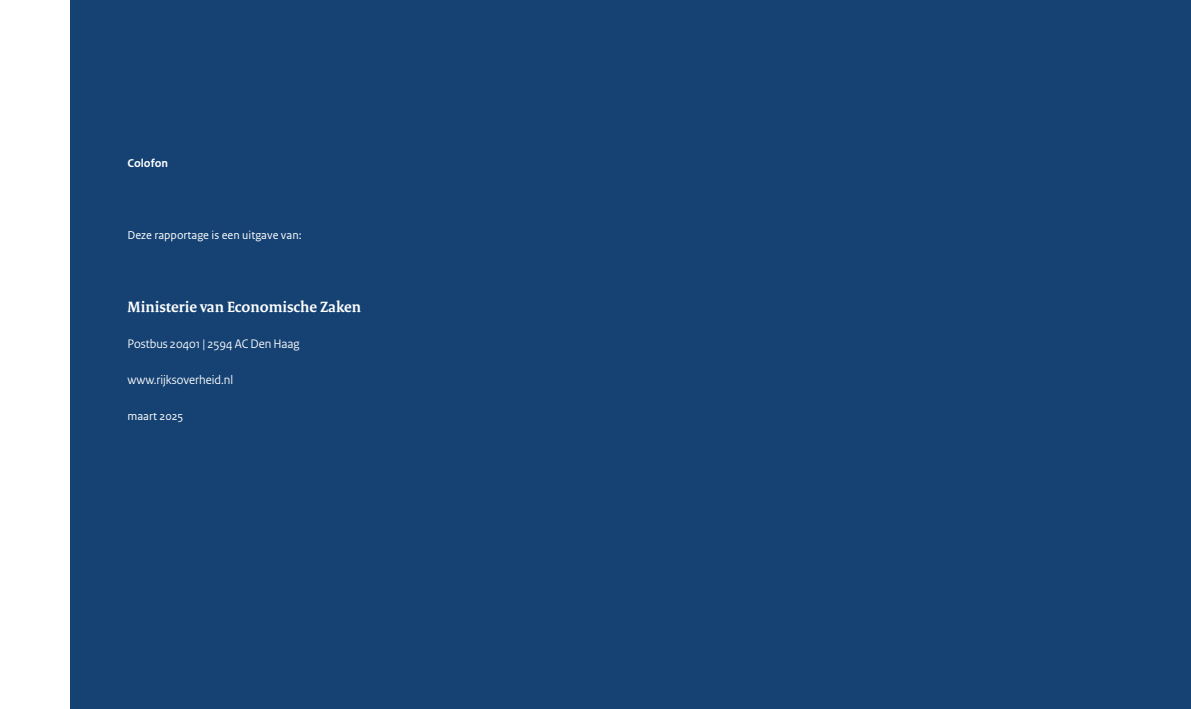
<style>
.page{position:relative;width:1191px;height:709px;background:#fff}
.page>*{position:absolute;margin:0;border:0;box-sizing:border-box;transform-origin:0 0}
.t1{font:700 16px "Rijksoverheid Serif";color:#fff}
.P_Broodtekst_wit{font:13px "Rijksoverheid Sans Heading";color:#fff}
.P_Broodtekst{font:12px "Rijksoverheid Sans Text";color:#fff}
.Colofon{font:700 12px "Rijksoverheid Sans Text";color:#fff}
</style>
<div class="page">
<div style="left:71px;top:0;width:1120px;height:709px;background:#154273"></div>
<p class="Colofon" style="left:128px;top:157px;width:42px">Colofon</p>
<p class="P_Broodtekst" style="left:128px;top:229px;width:176px">Deze rapportage is een uitgave van:</p>
<p class="t1" style="left:128px;top:297px;width:235px">Ministerie van Economische Zaken</p>
<p class="P_Broodtekst_wit" style="left:128px;top:336px;width:174px">Postbus 20401 | 2594 AC Den Haag</p>
<p class="P_Broodtekst_wit" style="left:128px;top:372px;width:107px">www.rijksoverheid.nl</p>
<p class="P_Broodtekst" style="left:128px;top:409px;width:57px">maart 2025</p>
</div>
